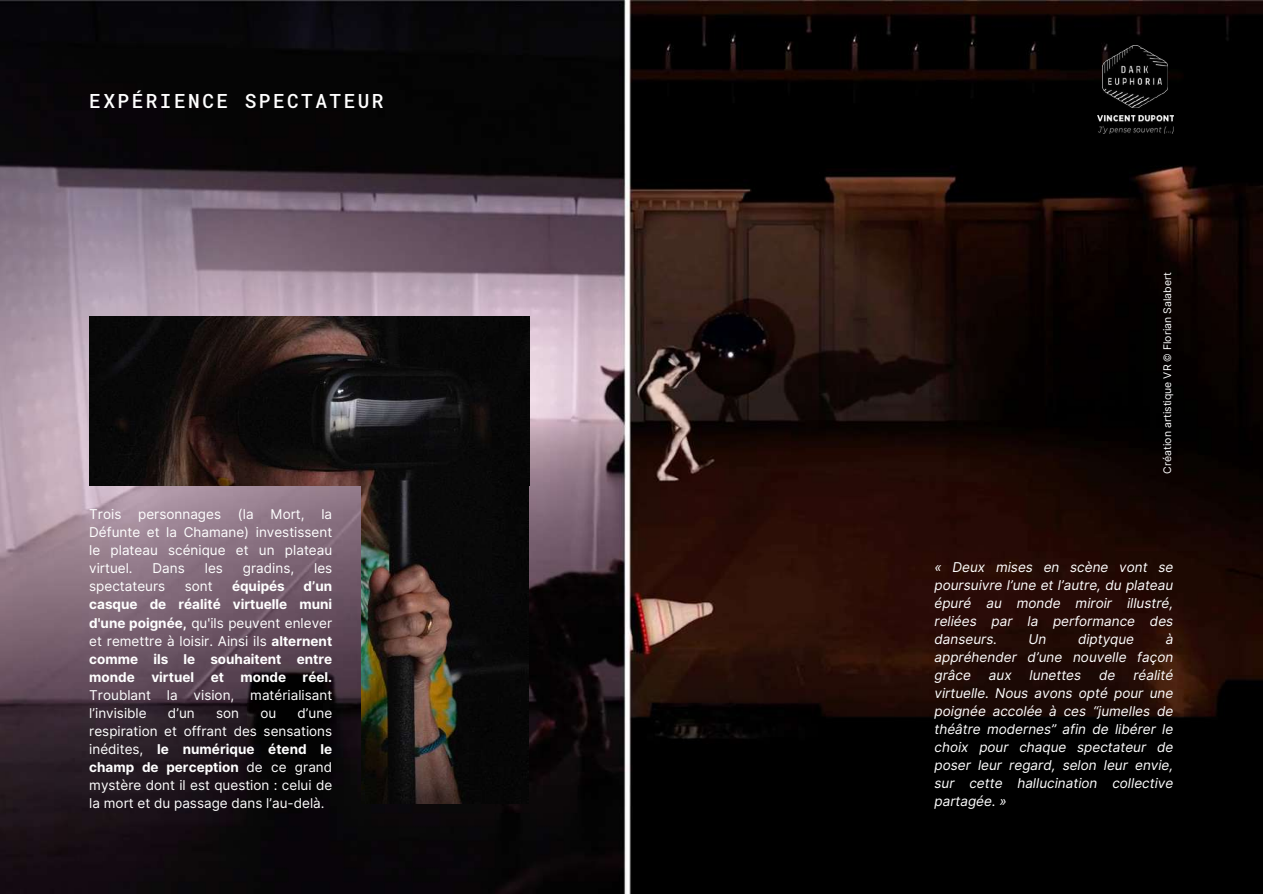
<style>
.page{position:relative;width:1263px;height:894px;background:#fff}
.page>*{position:absolute;margin:0;border:0;box-sizing:border-box;transform-origin:0 0}
.t1{font:500 19.5px "Roboto Mono";letter-spacing:.125em;color:#fff}
.t2{font:italic 13.5px/18px "Inter";color:#fff;text-align:justify}
.t3{font:13.5px/18px "Inter";color:#fff;text-align:justify}
.t4{font:700 13.5px/18px "Inter";color:#fff;text-align:justify}
.t5{font:10.5px "Inter";color:#fff}
.s1{font-weight:400}
.s2{font-weight:700}
</style>
<div class="page">
<img style="left:0;top:0;width:1263px;height:893px">
<img style="left:89px;top:317px;width:440px;height:168px">
<img style="left:362px;top:338px;width:167px;height:465px">
<img style="left:1102px;top:46px;width:66px;height:61px">
<img style="left:1097px;top:115px;width:77px;height:18px">
<h1 class="t1" style="left:89px;top:87px;width:296px">EXPÉRIENCE SPECTATEUR</h1>
<p class="t3" style="left:89px;top:505px;width:244px">Trois personnages (la Mort, la Défunte et la Chamane) investissent le plateau scénique et un plateau virtuel.</p>
<p class="t3" style="left:153px;top:559px;width:34px">Dans</p>
<p class="t3" style="left:205px;top:559px;width:20px">les</p>
<p class="t3" style="left:243px;top:559px;width:53px">gradins,</p>
<p class="t3" style="left:314px;top:559px;width:20px">les</p>
<p class="t3" style="left:89px;top:577px;width:78px">spectateurs</p>
<p class="t3" style="left:185px;top:577px;width:29px">sont</p>
<p class="t4" style="left:232px;top:577px;width:54px">équipés</p>
<p class="t4" style="left:89px;top:577px;width:244px;text-indent:214px">d’un casque de réalité virtuelle muni d'une poignée, <span class="s1">qu'ils peuvent enlever et remettre à loisir. Ainsi ils</span> alternent comme ils le souhaitent entre monde virtuel et monde réel.</p>
<p class="t3" style="left:89px;top:685px;width:244px">Troublant la vision, matérialisant l’invisible</p>
<p class="t3" style="left:89px;top:703px;width:244px;text-indent:208px">d’une respiration et offrant des sensations inédites, <span class="s2">le numérique étend le champ de perception</span> de ce grand mystère dont il est question : celui de la mort et du passage dans l’au-delà.</p>
<p class="t3" style="left:168px;top:703px;width:28px">d’un</p>
<p class="t3" style="left:216px;top:703px;width:25px">son</p>
<p class="t3" style="left:260px;top:703px;width:17px">ou</p>
<p class="t5" style="left:1161px;top:473px;width:203px;rotate:-90deg">Création artistique VR © Florian Salabert</p>
<p class="t2" style="left:934px;top:558px;width:240px">« Deux mises en scène vont se poursuivre l’une et l’autre, du plateau épuré au monde miroir illustré, reliées par la performance des danseurs.</p>
<p class="t2" style="left:934px;top:630px;width:240px;text-indent:231px">à appréhender d’une nouvelle façon grâce</p>
<p class="t2" style="left:1029px;top:630px;width:19px">Un</p>
<p class="t2" style="left:1078px;top:630px;width:58px">diptyque</p>
<p class="t2" style="left:934px;top:666px;width:240px;text-indent:199px">réalité virtuelle. Nous avons opté pour une poignée accolée à ces “jumelles de théâtre modernes” afin de libérer le choix pour chaque spectateur de poser leur regard, selon leur envie, sur cette hallucination collective partagée. »</p>
<p class="t2" style="left:989px;top:666px;width:24px">aux</p>
<p class="t2" style="left:1030px;top:666px;width:53px">lunettes</p>
<p class="t2" style="left:1099px;top:666px;width:18px">de</p>
</div>
